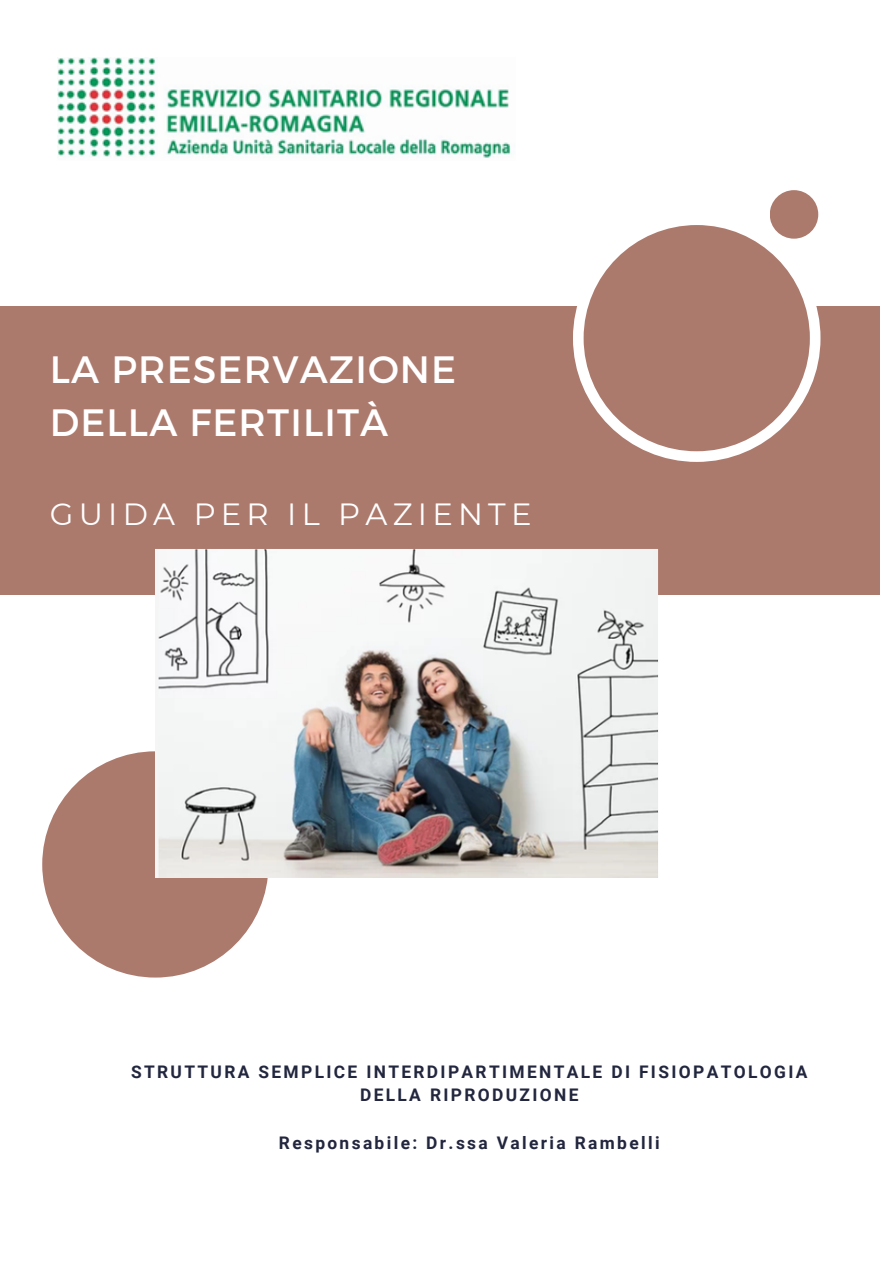
<style>
.page{position:relative;width:893px;height:1264px;background:#fff}
.page>*{position:absolute;margin:0;border:0;box-sizing:border-box;transform-origin:0 0}
.t1{font:38.1px/52.9px "Montserrat";letter-spacing:.03em;color:#fff}
.t2{font:30.6px "Montserrat";letter-spacing:.17em;color:#fff}
.t3{font:700 17.4px/23.5px "Roboto";letter-spacing:.135em;color:#22263e;text-align:center}
</style>
<div class="page">
<div style="left:0;top:306px;width:879px;height:289px;background:#ac7a6d"></div>
<div style="left:573px;top:214px;width:247px;height:248px;background:#fff;border-radius:50%"></div>
<div style="left:583px;top:225px;width:226px;height:226px;background:#ac7a6d;border-radius:50%"></div>
<img style="left:58px;top:58px;width:453px;height:100px">
<div style="left:42px;top:751px;width:226px;height:226px;background:#ac7a6d;border-radius:50%"></div>
<img style="left:155px;top:549px;width:503px;height:328px">
<div style="left:769px;top:190px;width:49px;height:49px;background:#ac7a6d;border-radius:50%"></div>
<h1 class="t1" style="left:50px;top:341px;width:408px">LA PRESERVAZIONE<br>DELLA FERTILITÀ</h1>
<h2 class="t2" style="left:50px;top:495px;width:483px">GUIDA PER IL PAZIENTE</h2>
<p class="t3" style="left:131px;top:1060px;width:677px">STRUTTURA SEMPLICE INTERDIPARTIMENTALE DI FISIOPATOLOGIA<br>DELLA RIPRODUZIONE</p>
<p class="t3" style="left:279px;top:1130px;width:382px">Responsabile: Dr.ssa Valeria Rambelli</p>
</div>
